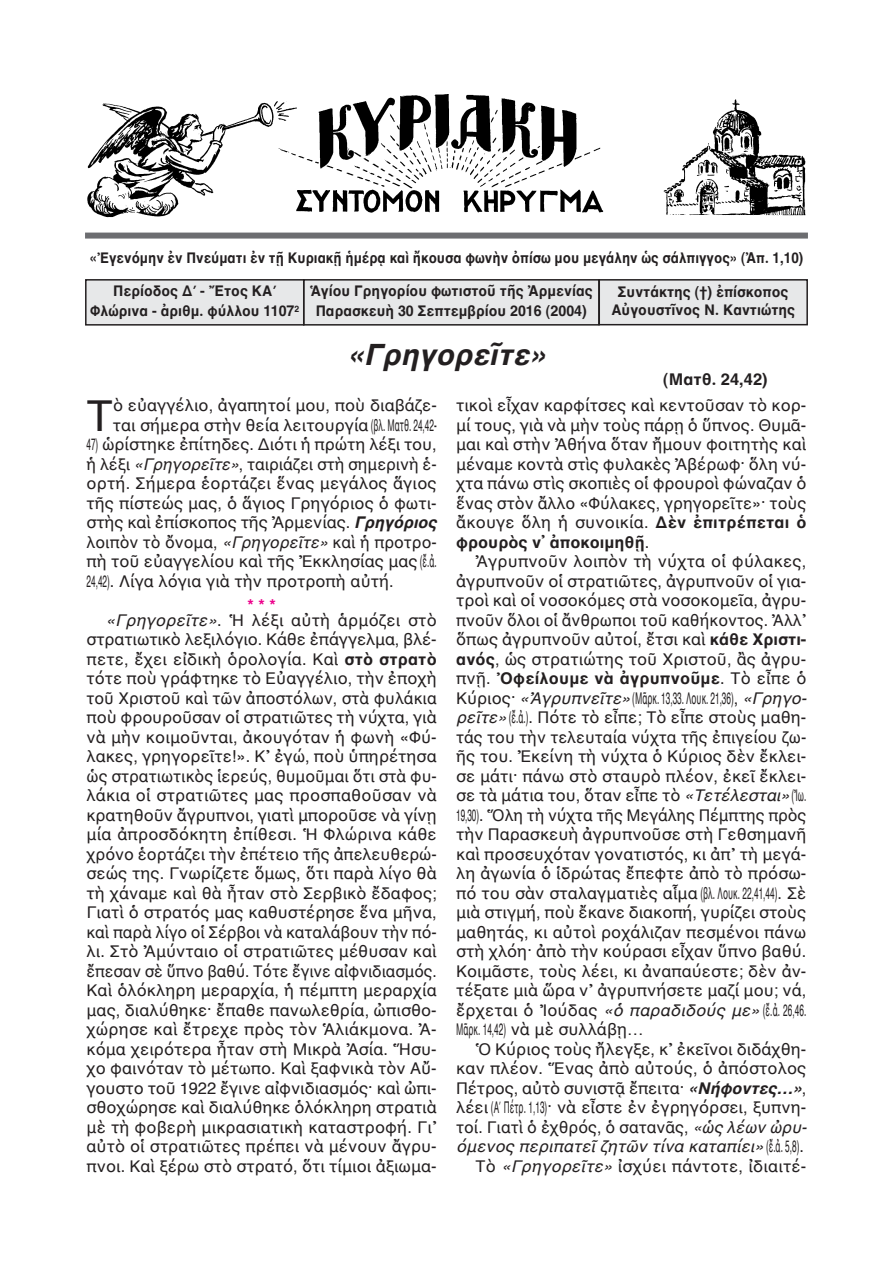
<style>
.page{position:relative;width:893px;height:1263px;background:#fff}
.page>*{position:absolute;margin:0;border:0;box-sizing:border-box;transform-origin:0 0}
.t1{font:43.5px "AL Helvetica";color:#231f20}
.t2{font:italic 700 30px "AL Helvetica";color:#231f20}
.t3{font:16.5px/19.5px "AL Helvetica";color:#231f20;text-align:justify}
.t4{font:16.5px/19.5px "AL Helvetica";color:#231f20;text-align:justify;scale:.5 1}
.t5{font:700 16.5px "AL Helvetica";color:#231f20}
.t6{font:700 15px/19.5px "AL Helvetica";color:#231f20;text-align:center;scale:.95 1}
.t7{font:700 15px "AL Helvetica";color:#231f20;scale:.9 1}
.s1{font-style:italic}
.s2{font-weight:700;font-style:italic}
.s3{font-weight:700;color:#ed028c}
.s4{font-weight:700}
</style>
<div class="page">
<div style="left:304px;top:280px;width:295px;height:45px;background:#e7e8e9"></div>
<div style="left:303px;top:279px;width:297px;height:47px;border:2px solid #231f20"></div>
<div style="left:87px;top:281px;width:216px;height:43px;background:#e7e8e9"></div>
<div style="left:85px;top:279px;width:219px;height:47px;border:2px solid #231f20"></div>
<div style="left:600px;top:281px;width:206px;height:43px;background:#e7e8e9"></div>
<div style="left:598px;top:279px;width:210px;height:46px;border:2px solid #231f20"></div>
<div style="left:85px;top:233px;width:723px;height:6px;background:#6c6d70"></div>
<img style="left:87px;top:94px;width:719px;height:124px">
<p class="t7" style="left:90px;top:249px;width:794px">«Ἐγενόμην ἐν Πνεύματι ἐν τῇ Κυριακῇ ἡμέρᾳ καὶ ἤκουσα φωνὴν ὀπίσω μου μεγάλην ὡς σάλπιγγος» (Ἀπ. 1,10)</p>
<p class="t6" style="left:90px;top:281px;width:222px">Περίοδος Δ΄ - Ἔτος ΚΑ΄<br>Φλώρινα - ἀριθμ. φύλλου 1107<sup>2</sup></p>
<p class="t6" style="left:611px;top:283px;width:195px;line-height:18px">Συντάκτης (†) ἐπίσκοπος<br>Αὐγουστῖνος Ν. Καντιώτης</p>
<h2 class="t2" style="left:347px;top:336px;width:200px">«Γρηγορεῖτε»</h2>
<p class="t5" style="left:663px;top:369px;width:106px">(Ματθ. 24,42)</p>
<p class="t6" style="left:310px;top:281px;width:299px">Ἁγίου Γρηγορίου φωτιστοῦ τῆς Ἀρμενίας<br>Παρασκευὴ 30 Σεπτεμβρίου 2016 (2004)</p>
<h1 class="t1" style="left:87px;top:389px;width:28px">Τ</h1>
<p class="t3" style="left:113px;top:395px;width:325px">ὸ εὐαγγέλιο, ἀγαπητοί μου, ποὺ διαβάζε&shy;ται σήμερα στὴν θεία λειτουργία(βλ. Ματθ. 24,42-</p>
<p class="t4" style="left:87px;top:434px;width:702px">47) ὡρίστηκε ἐπίτηδες. Διότι ἡ πρώτη λέξι του, ἡ λέξι <span class="s1">«Γρηγορεῖτε»</span>, ταιριάζει στὴ σημερινὴ ἑ&shy;ορτή. Σήμερα ἑορτάζει ἕνας μεγάλος ἅγιος τῆς πίστεώς μας, ὁ ἅγιος Γρηγόριος ὁ φωτι&shy;στὴς καὶ ἐπίσκοπος τῆς Ἀρμενίας. <span class="s2">Γρηγόριος </span>λοιπὸν τὸ ὄνομα, <span class="s1">«Γρηγορεῖτε»</span> καὶ ἡ προτρο&shy;πὴ τοῦ εὐαγγελίου καὶ τῆς Ἐκκλησίας μας(ἔ.ἀ.<br>24,42). Λίγα λόγια γιὰ τὴν προτροπὴ αὐτή.</p>
<p class="t3" style="left:106px;top:598px;width:332px;line-height:14.1px;text-indent:142px"><span class="s3">***<br></span><span class="s1">«Γρηγορεῖτε»</span>. Ἡ λέξι αὐτὴ ἁρμόζει στὸ</p>
<p class="t3" style="left:87px;top:629px;width:352px">στρατιωτικὸ λεξιλόγιο. Κάθε ἐπάγγελμα, βλέ&shy;πετε, ἔχει εἰδικὴ ὁρολογία. Καὶ <span class="s4">στὸ στρατὸ </span>τότε ποὺ γράφτηκε τὸ Εὐαγγέλιο, τὴν ἐποχὴ τοῦ Χριστοῦ καὶ τῶν ἀποστόλων, στὰ φυλάκια ποὺ φρουροῦσαν οἱ στρατιῶτες τὴ νύχτα, γιὰ νὰ μὴν κοιμοῦνται, ἀκουγόταν ἡ φωνὴ «Φύ&shy;λακες, γρηγορεῖτε!». Κ᾿ ἐγώ, ποὺ ὑπηρέτησα ὡς στρατιωτικὸς ἱερεύς, θυμοῦμαι ὅτι στὰ φυ&shy;λάκια οἱ στρατιῶτες μας προσπαθοῦσαν νὰ κρατηθοῦν ἄγρυπνοι, γιατὶ μποροῦσε νὰ γίνῃ μία ἀπροσδόκητη ἐπίθεσι. Ἡ Φλώρινα κάθε χρόνο ἑορτάζει τὴν ἐπέτειο τῆς ἀπελευθερώ&shy;σεώς της. Γνωρίζετε ὅμως, ὅτι παρὰ λίγο θὰ τὴ χάναμε καὶ θὰ ἦταν στὸ Σερβικὸ ἔδαφος; Γιατὶ ὁ στρατός μας καθυστέρησε ἕνα μῆνα, καὶ παρὰ λίγο οἱ Σέρβοι νὰ καταλάβουν τὴν πό&shy;λι. Στὸ Ἀμύνταιο οἱ στρατιῶτες μέθυσαν καὶ ἔπεσαν σὲ ὕπνο βαθύ. Τότε ἔγινε αἰφνιδιασμός.<br>Καὶ ὁλόκληρη μεραρχία, ἡ πέμπτη μεραρχία μας, διαλύθηκε· ἔπαθε πανωλεθρία, ὠπισθο&shy;χώρησε καὶ ἔτρεχε πρὸς τὸν Ἁλιάκμονα. Ἀ&shy;κόμα χειρότερα ἦταν στὴ Μικρὰ Ἀσία. Ἥσυ&shy;χο φαινόταν τὸ μέτωπο. Καὶ ξαφνικὰ τὸν Αὔ&shy;γουστο τοῦ 1922 ἔγινε αἰφνιδιασμός· καὶ ὠπι&shy;σθοχώρησε καὶ διαλύθηκε ὁλόκληρη στρατιὰ μὲ τὴ φοβερὴ μικρασιατικὴ καταστροφή. Γι᾿ αὐτὸ οἱ στρατιῶτες πρέπει νὰ μένουν ἄγρυ&shy;πνοι. Καὶ ξέρω στὸ στρατό, ὅτι τίμιοι ἀξιωμα-</p>
<p class="t3" style="left:456px;top:395px;width:352px">τικοὶ εἶχαν καρφίτσες καὶ κεντοῦσαν τὸ κορ&shy;μί τους, γιὰ νὰ μὴν τοὺς πάρῃ ὁ ὕπνος. Θυμᾶ&shy;μαι καὶ στὴν Ἀθήνα ὅταν ἤμουν φοιτητὴς καὶ μέναμε κοντὰ στὶς φυλακὲς Ἀβέρωφ· ὅλη νύ&shy;χτα πάνω στὶς σκοπιὲς οἱ φρουροὶ φώναζαν ὁ ἕνας στὸν ἄλλο «Φύλακες, γρηγορεῖτε»· τοὺς ἄκουγε ὅλη ἡ συνοικία. <span class="s4">Δὲν ἐπιτρέπεται ὁ φρουρὸς ν᾿ ἀποκοιμηθῇ</span>.</p>
<p class="t3" style="left:456px;top:551px;width:352px;text-indent:19px">Ἀγρυπνοῦν λοιπὸν τὴ νύχτα οἱ φύλακες, ἀγρυπνοῦν οἱ στρατιῶτες, ἀγρυπνοῦν οἱ για&shy;τροὶ καὶ οἱ νοσοκόμες στὰ νοσοκομεῖα, ἀγρυ&shy;πνοῦν ὅλοι οἱ ἄνθρωποι τοῦ καθήκοντος. Ἀλλ᾿ ὅπως ἀγρυπνοῦν αὐτοί, ἔτσι καὶ <span class="s4">κάθε Χριστι&shy;ανός</span>, ὡς στρατιώτης τοῦ Χριστοῦ, ἂς ἀγρυ&shy;πνῇ. <span class="s4">Ὀφείλουμε νὰ ἀγρυπνοῦμε</span>. Τὸ εἶπε ὁ Κύριος· <span class="s1">«Ἀγρυπνεῖτε»</span>(Μᾶρκ. 13,33. Λουκ. 21,36), <span class="s1">«Γρηγο&shy;ρεῖτε»</span>(ἔ.ἀ.). Πότε τὸ εἶπε; Τὸ εἶπε στοὺς μαθη&shy;τάς του τὴν τελευταία νύχτα τῆς ἐπιγείου ζω&shy;ῆς του. Ἐκείνη τὴ νύχτα ὁ Κύριος δὲν ἔκλει&shy;σε μάτι· πάνω στὸ σταυρὸ πλέον, ἐκεῖ ἔκλει&shy;σε τὰ μάτια του, ὅταν εἶπε τὸ <span class="s1">«Τετέλεσται»</span>(Ἰω.<br>19,30). Ὅλη τὴ νύχτα τῆς Μεγάλης Πέμπτης πρὸς τὴν Παρασκευὴ ἀγρυπνοῦσε στὴ Γεθσημανῆ καὶ προσευχόταν γονατιστός, κι ἀπ᾿ τὴ μεγά&shy;λη ἀγωνία ὁ ἱδρώτας ἔπεφτε ἀπὸ τὸ πρόσω&shy;πό του σὰν σταλαγματιὲς αἷμα (βλ. Λουκ. 22,41,44). Σὲ μιὰ στιγμή, ποὺ ἔκανε διακοπή, γυρίζει στοὺς μαθητάς, κι αὐτοὶ ροχάλιζαν πεσμένοι πάνω στὴ χλόη· ἀπὸ τὴν κούρασι εἶχαν ὕπνο βαθύ.<br>Κοιμᾶστε, τοὺς λέει, κι ἀναπαύεστε; δὲν ἀν&shy;τέξατε μιὰ ὥρα ν᾿ ἀγρυπνήσετε μαζί μου; νά, ἔρχεται ὁ Ἰούδας <span class="s1">«ὁ παραδιδούς με»</span> (ἔ.ἀ. 26,46.<br>Μᾶρκ. 14,42) νὰ μὲ συλλάβῃ…</p>
<p class="t3" style="left:456px;top:1039px;width:352px;text-align:right">Ὁ Κύριος τοὺς ἤλεγξε, κ᾿ ἐκεῖνοι διδάχθη&shy;καν πλέον. Ἕνας ἀπὸ αὐτούς, ὁ ἀπόστολος Πέτρος, αὐτὸ συνιστᾷ ἔπειτα· <span class="s2">«Νήφοντες…»</span>, λέει (Α΄ Πέτρ. 1,13)· νὰ εἶστε ἐν ἐγρηγόρσει, ξυπνη&shy;τοί. Γιατὶ ὁ ἐχθρός, ὁ σατανᾶς, <span class="s1">«ὡς λέων ὠρυ&shy;όμενος περιπατεῖ ζητῶν τίνα καταπίει»</span>(ἔ.ἀ. 5,8).<br>Τὸ <span class="s1">«Γρηγορεῖτε»</span> ἰσχύει πάντοτε, ἰδιαιτέ-</p>
</div>
